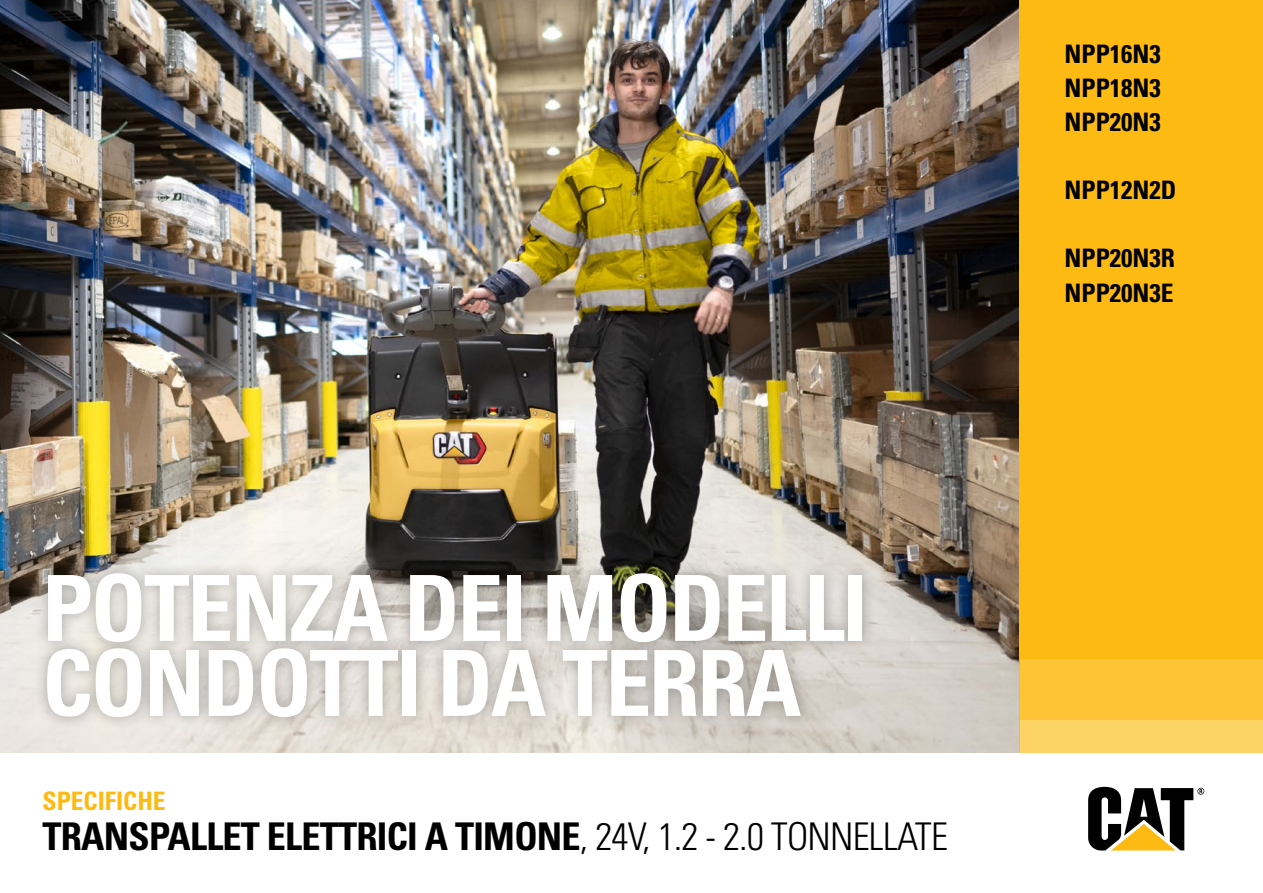
<style>
.page{position:relative;width:1263px;height:893px;background:#fff}
.page>*{position:absolute;margin:0;border:0;box-sizing:border-box;transform-origin:0 0}
.t1{font:91.2px/75px "Univers LTCYR 67 Bold Cond";letter-spacing:-.025em;color:#fff}
.t2{font:38.25px "Univers LTCYR 67 Bold Cond";letter-spacing:-.02em;color:#000}
.t3{font:25.5px/33.9px "Univers LTCYR 67 Bold Cond";color:#000;text-align:justify}
.t4{font:25.5px "Univers LTCYR 67 Bold Cond";color:#fdba12}
.s1{font-family:"Univers LTCYR 47 Light Cond"}
</style>
<div class="page">
<img style="left:0;top:0;width:1019px;height:753px">
<svg style="left:1088px;top:787px;width:116px;height:63px"></svg>
<div style="left:1019px;top:0;width:244px;height:658px;background:#fdba12"></div>
<div style="left:1019px;top:658px;width:244px;height:62px;background:#fdc436"></div>
<div style="left:1019px;top:720px;width:244px;height:33px;background:#fdd265"></div>
<div style="left:33px;top:559px;width:843px;height:172px;background:#000;opacity:.3"></div>
<h1 class="t1" style="left:42px;top:569px;width:827px">POTENZA DEI MODELLI<br>CONDOTTI DA TERRA</h1>
<p class="t4" style="left:43px;top:785px;width:125px">SPECIFICHE</p>
<p class="t2" style="left:43px;top:813px;width:907px">TRANSPALLET ELETTRICI A TIMONE<span class="s1">, 24V, 1.2 - 2.0 TONNELLATE</span></p>
<p class="t3" style="left:1065px;top:36px;width:98px">NPP16N3<br>NPP18N3<br>NPP20N3</p>
<p class="t3" style="left:1065px;top:172px;width:113px">NPP12N2D</p>
<p class="t3" style="left:1065px;top:239px;width:112px;line-height:35.8px">NPP20N3R<br>NPP20N3E</p>
</div>
